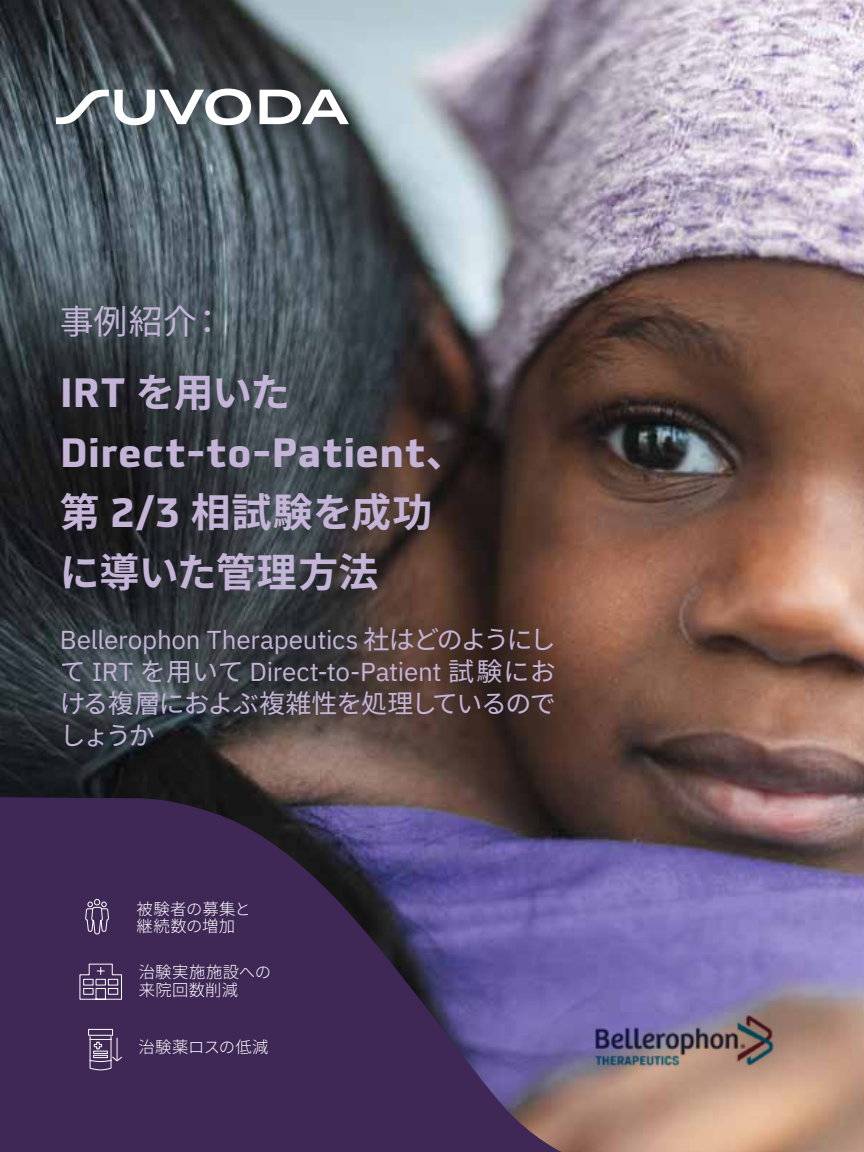
<style>
.page{position:relative;width:864px;height:1152px;background:#fff}
.page>*{position:absolute;margin:0;border:0;box-sizing:border-box;transform-origin:0 0}
.t1{font:700 40px/60px "Noto Sans CJ Kjp";letter-spacing:-.005em;color:#c4b5d8}
.t2{font:700 40px "Utility Pro";color:#c4b5d8}
.t3{font:34px "Noto Sans CJ Kjp";color:#c4b5d8}
.t4{font:26px/32px "IBM Plex Sans";letter-spacing:-.01em;color:#c4b5d8}
.t5{font:26px/32px "Noto Sans CJ Kjp";letter-spacing:-.05em;color:#c4b5d8}
.t6{font:300 16.4px/17.8px "Noto Sans CJ Kjp";letter-spacing:.015em;color:#fff}
.s1{font-family:"Utility Pro"}
.s2{font-family:"Noto Sans CJ Kjp"}
</style>
<div class="page">
<img style="left:0;top:0;width:864px;height:1152px">
<svg style="left:0;top:797px;width:616px;height:355px;background:#493765"></svg>
<svg style="left:56px;top:89px;width:293px;height:36px"></svg>
<img style="left:587px;top:1012px;width:191px;height:58px">
<svg style="left:85px;top:885px;width:25px;height:64px;background:#56426a"></svg>
<svg style="left:79px;top:963px;width:43px;height:37px;background:#69577b"></svg>
<svg style="left:88px;top:1028px;width:35px;height:43px;background:#665478"></svg>
<h2 class="t3" style="left:60px;top:302px;width:166px">事例紹介：</h2>
<h1 class="t1" style="left:60px;top:363px;width:232px"><span class="s1">IRT</span> を用いた</h1>
<h1 class="t2" style="left:60px;top:427px;width:408px">Direct-to-Patient<span class="s2">、</span></h1>
<h1 class="t1" style="left:60px;top:483px;width:374px">第 <span class="s1">2/3</span> 相試験を成功に導いた管理方法</h1>
<p class="t4" style="left:60px;top:622px;width:498px">Bellerophon Therapeutics <span class="s2">社はどのようにして</span> IRT <span class="s2">を用いて</span> Direct-to-Patient <span class="s2">試験にお</span></p>
<p class="t5" style="left:60px;top:688px;width:498px">ける複層におよぶ複雑性を処理しているのでしょうか</p>
<p class="t6" style="left:137px;top:900px;width:116px">被験者の募集と継続数の増加</p>
<p class="t6" style="left:139px;top:963px;width:134px">治験実施施設への来院回数削減</p>
<p class="t6" style="left:138px;top:1039px;width:131px">治験薬ロスの低減</p>
</div>
